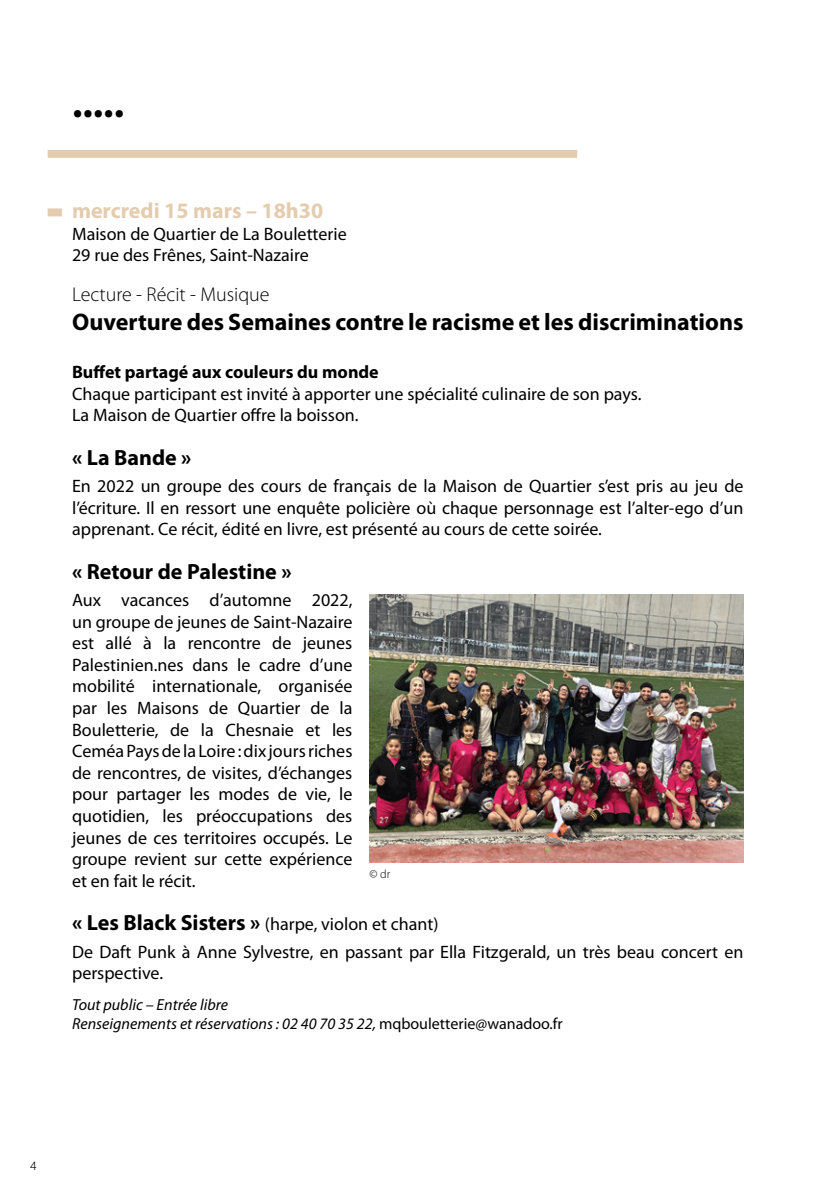
<style>
.page{position:relative;width:840px;height:1191px;background:#fff}
.page>*{position:absolute;margin:0;border:0;box-sizing:border-box;transform-origin:0 0}
.t1{font:700 40px "Myriad Pro";color:#000}
.TITRES{font:700 24px "Myriad Pro";color:#000}
.TITRES-2{font:700 22px "Myriad Pro";color:#000}
.DATES{font:700 22px "Myriad Pro";color:#e3ccaf}
.GENRES{font:300 20px "Myriad Pro";color:#000}
.TITRES-3{font:18px/21.6px "Myriad Pro";color:#000;text-align:justify}
.TITRES-4{font:700 18px "Myriad Pro";color:#000}
.TARIFS{font:italic 16px/19.2px "Myriad Pro";color:#000}
.t2{font:300 12px "Myriad Pro";color:#000}
.t3{font:300 12px "Helvetica Neue LT Std";color:#000}
.s1{font-weight:700;font-size:22px}
.s2{font-style:normal}
</style>
<div class="page">
<div style="left:48px;top:150px;width:529px;height:8px;background:#e3ccaf"></div>
<div style="left:48px;top:208px;width:14px;height:8px;background:#e3ccaf"></div>
<img style="left:369px;top:594px;width:374px;height:269px">
<p class="t1" style="left:72px;top:81px;width:53px">.....</p>
<p class="DATES" style="left:72px;top:198px;width:252px">mercredi 15 mars – 18h30</p>
<p class="TITRES-3" style="left:72px;top:223px;width:276px">Maison de Quartier de La Bouletterie</p>
<p class="TITRES-3" style="left:72px;top:245px;width:238px">29 rue des Frênes, Saint-Nazaire</p>
<p class="GENRES" style="left:72px;top:284px;width:199px">Lecture - Récit - Musique</p>
<p class="TITRES" style="left:72px;top:308px;width:672px">Ouverture des Semaines contre le racisme et les discriminations</p>
<p class="TITRES-4" style="left:72px;top:362px;width:308px">Buffet partagé aux couleurs du monde</p>
<p class="TITRES-3" style="left:72px;top:383px;width:570px">Chaque participant est invité à apporter une spécialité culinaire de son pays.</p>
<p class="TITRES-3" style="left:72px;top:405px;width:288px">La Maison de Quartier offre la boisson.</p>
<p class="TITRES-2" style="left:72px;top:445px;width:121px">« La Bande »</p>
<p class="TITRES-3" style="left:72px;top:475px;width:672px">En 2022 un groupe des cours de français de la Maison de Quartier s’est pris au jeu de l’écriture. Il en ressort une enquête policière où chaque personnage est l’alter-ego d’un apprenant. Ce récit, édité en livre, est présenté au cours de cette soirée.</p>
<p class="TITRES-2" style="left:72px;top:559px;width:221px">« Retour de Palestine »</p>
<p class="TITRES-3" style="left:72px;top:589px;width:282px">Aux vacances d’automne 2022, un groupe de jeunes de Saint-Nazaire est allé à la rencontre de jeunes Palestinien.nes dans le cadre d’une mobilité internationale, organisée par les Maisons de Quartier de la Bouletterie, de la Chesnaie et les Ceméa Pays de la Loire: dix jours riches de rencontres, de visites, d’échanges pour partager les modes de vie, le quotidien, les préoccupations des jeunes de ces territoires occupés. Le groupe revient sur cette expérience et en fait le récit.</p>
<p class="TITRES-3" style="left:72px;top:914px;width:368px"><span class="s1">« Les Black Sisters »</span> (harpe, violon et chant)</p>
<p class="TITRES-3" style="left:72px;top:941px;width:672px">De Daft Punk à Anne Sylvestre, en passant par Ella Fitzgerald, un très beau concert en perspective.</p>
<p class="TARIFS" style="left:72px;top:995px;width:492px">Tout public – Entrée libre<br>Renseignements et réservations : 02 40 70 35 22, <span class="s2">mqbouletterie@wanadoo.fr</span></p>
<p class="t2" style="left:369px;top:867px;width:22px">© dr</p>
<p class="t3" style="left:30px;top:1158px;width:8px">4</p>
</div>
